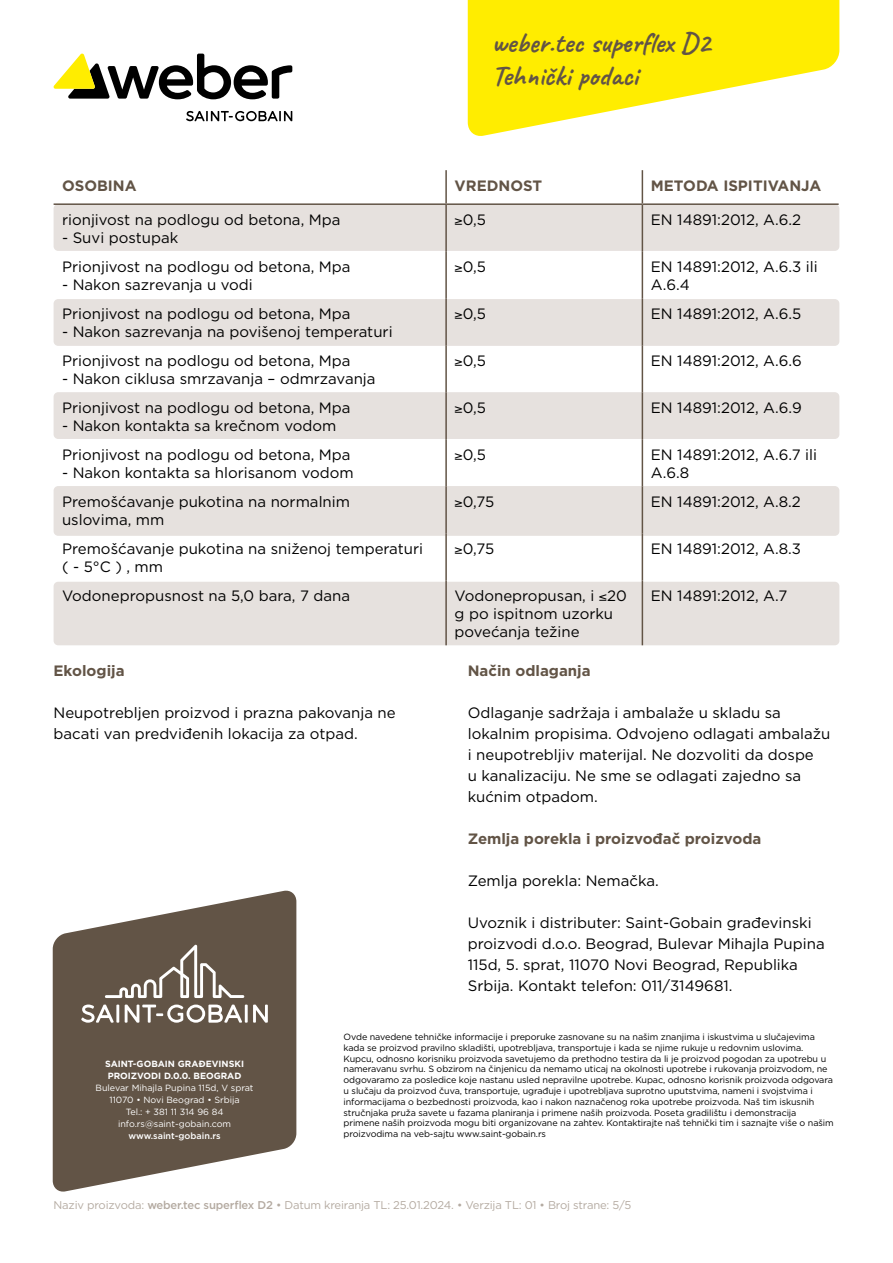
<style>
.page{position:relative;width:893px;height:1263px;background:#fff}
.page>*{position:absolute;margin:0;border:0;box-sizing:border-box;transform-origin:0 0}
.t1{font:700 28.5px/33px "Caveat";color:#625446}
.t2{font:15px/21px "Gotham";color:#000}
.t3{font:700 15px "Gotham";color:#625446}
.t4{font:11.25px "Gotham";letter-spacing:-.015em;color:#b4aaa1}
.t5{font:9px/10.8px "Gotham";letter-spacing:-.01em;color:#000}
.t6{font:9px/12px "Gotham";color:#fff;text-align:center}
.t7{font:700 9px/12px "Gotham";color:#fff}
.t8{font:500 9px "Gotham";color:#fff}
.s1{font-weight:500}
</style>
<div class="page">
<svg style="left:468px;top:0;width:371px;height:136px;fill:#ffed00"></svg>
<svg style="left:186px;top:111px;width:106px;height:10px"></svg>
<svg style="left:53px;top:53px;width:239px;height:46px"></svg>
<svg style="left:53px;top:890px;width:243px;height:302px;fill:#625446"></svg>
<svg style="left:81px;top:1004px;width:33px;height:19px"></svg>
<hr style="left:116px;top:1004px;width:3px;height:19px;background:#fff">
<svg style="left:125px;top:1004px;width:117px;height:19px"></svg>
<hr style="left:245px;top:1004px;width:3px;height:19px;background:#fff">
<svg style="left:253px;top:1004px;width:15px;height:19px"></svg>
<svg style="left:105px;top:945px;width:139px;height:53px;background:#7b6f64"></svg>
<div style="left:54px;top:204px;width:785px;height:47px;background:#e6e1de;border-radius:5px"></div>
<div style="left:54px;top:299px;width:785px;height:47px;background:#e6e1de;border-radius:5px"></div>
<div style="left:54px;top:392px;width:785px;height:47px;background:#e6e1de;border-radius:5px"></div>
<div style="left:54px;top:486px;width:785px;height:50px;background:#e6e1de;border-radius:5px"></div>
<div style="left:54px;top:582px;width:785px;height:63px;background:#e6e1de;border-radius:5px"></div>
<hr style="left:445px;top:205px;width:2px;height:46px;background:#625446">
<hr style="left:445px;top:251px;width:2px;height:47px;background:#625446">
<hr style="left:445px;top:298px;width:2px;height:47px;background:#625446">
<hr style="left:445px;top:345px;width:2px;height:47px;background:#625446">
<hr style="left:445px;top:392px;width:2px;height:47px;background:#625446">
<hr style="left:445px;top:439px;width:2px;height:47px;background:#625446">
<hr style="left:445px;top:486px;width:2px;height:47px;background:#625446">
<hr style="left:445px;top:533px;width:2px;height:47px;background:#625446">
<hr style="left:445px;top:580px;width:2px;height:65px;background:#625446">
<hr style="left:445px;top:170px;width:2px;height:33px;background:#625446">
<hr style="left:642px;top:170px;width:1px;height:33px;background:#625446">
<hr style="left:642px;top:205px;width:1px;height:46px;background:#625446">
<hr style="left:642px;top:251px;width:1px;height:47px;background:#625446">
<hr style="left:642px;top:298px;width:1px;height:47px;background:#625446">
<hr style="left:642px;top:345px;width:1px;height:47px;background:#625446">
<hr style="left:642px;top:392px;width:1px;height:47px;background:#625446">
<hr style="left:642px;top:439px;width:1px;height:47px;background:#625446">
<hr style="left:642px;top:486px;width:1px;height:47px;background:#625446">
<hr style="left:642px;top:533px;width:1px;height:47px;background:#625446">
<hr style="left:642px;top:580px;width:1px;height:65px;background:#625446">
<hr style="left:54px;top:203px;width:392px;height:2px;background:#625446">
<hr style="left:446px;top:203px;width:196px;height:2px;background:#625446">
<hr style="left:642px;top:203px;width:197px;height:2px;background:#625446">
<h1 class="t1" style="left:492px;top:26px;width:220px">weber.tec superflex D2<br>Tehnički podaci</h1>
<p class="t3" style="left:62px;top:175px;width:76px">OSOBINA</p>
<p class="t3" style="left:455px;top:175px;width:89px">VREDNOST</p>
<p class="t3" style="left:651px;top:175px;width:172px">METODA ISPITIVANJA</p>
<p class="t2" style="left:62px;top:209px;width:280px">rionjivost na podlogu od betona, Mpa</p>
<p class="t2" style="left:62px;top:227px;width:118px">- Suvi postupak</p>
<p class="t2" style="left:455px;top:209px;width:33px">≥0,5</p>
<p class="t2" style="left:651px;top:209px;width:152px">EN 14891:2012, A.6.2</p>
<p class="t2" style="left:62px;top:256px;width:290px">Prionjivost na podlogu od betona, Mpa</p>
<p class="t2" style="left:62px;top:274px;width:192px">- Nakon sazrevanja u vodi</p>
<p class="t2" style="left:455px;top:256px;width:33px">≥0,5</p>
<p class="t2" style="left:651px;top:257px;width:168px;line-height:18px">EN 14891:2012, A.6.3 ili<br>A.6.4</p>
<p class="t2" style="left:62px;top:303px;width:290px">Prionjivost na podlogu od betona, Mpa</p>
<p class="t2" style="left:62px;top:321px;width:332px">- Nakon sazrevanja na povišenoj temperaturi</p>
<p class="t2" style="left:455px;top:303px;width:33px">≥0,5</p>
<p class="t2" style="left:651px;top:303px;width:152px">EN 14891:2012, A.6.5</p>
<p class="t2" style="left:62px;top:350px;width:290px">Prionjivost na podlogu od betona, Mpa</p>
<p class="t2" style="left:62px;top:368px;width:315px">- Nakon ciklusa smrzavanja – odmrzavanja</p>
<p class="t2" style="left:455px;top:350px;width:33px">≥0,5</p>
<p class="t2" style="left:651px;top:350px;width:152px">EN 14891:2012, A.6.6</p>
<p class="t2" style="left:62px;top:397px;width:290px">Prionjivost na podlogu od betona, Mpa</p>
<p class="t2" style="left:62px;top:415px;width:276px">- Nakon kontakta sa krečnom vodom</p>
<p class="t2" style="left:455px;top:397px;width:33px">≥0,5</p>
<p class="t2" style="left:651px;top:397px;width:152px">EN 14891:2012, A.6.9</p>
<p class="t2" style="left:62px;top:444px;width:290px">Prionjivost na podlogu od betona, Mpa</p>
<p class="t2" style="left:62px;top:462px;width:293px">- Nakon kontakta sa hlorisanom vodom</p>
<p class="t2" style="left:455px;top:444px;width:33px">≥0,5</p>
<p class="t2" style="left:651px;top:445px;width:168px;line-height:18px">EN 14891:2012, A.6.7 ili<br>A.6.8</p>
<p class="t2" style="left:62px;top:492px;width:289px;line-height:18px">Premošćavanje pukotina na normalnim uslovima, mm</p>
<p class="t2" style="left:455px;top:491px;width:41px">≥0,75</p>
<p class="t2" style="left:651px;top:491px;width:151px">EN 14891:2012, A.8.2</p>
<p class="t2" style="left:62px;top:539px;width:363px;line-height:18px">Premošćavanje pukotina na sniženoj temperaturi ( - 5°C ) , mm</p>
<p class="t2" style="left:455px;top:538px;width:41px">≥0,75</p>
<p class="t2" style="left:651px;top:538px;width:152px">EN 14891:2012, A.8.3</p>
<p class="t2" style="left:62px;top:585px;width:289px">Vodonepropusnost na 5,0 bara, 7 dana</p>
<p class="t2" style="left:455px;top:586px;width:174px;line-height:18px">Vodonepropusan, i ≤20 g po ispitnom uzorku povećanja težine</p>
<p class="t2" style="left:651px;top:585px;width:138px">EN 14891:2012, A.7</p>
<p class="t3" style="left:468px;top:661px;width:124px">Način odlaganja</p>
<p class="t2" style="left:468px;top:702px;width:364px">Odlaganje sadržaja i ambalaže u skladu sa lokalnim propisima. Odvojeno odlagati ambalažu i neupotrebljiv materijal. Ne dozvoliti da dospe<br>u kanalizaciju. Ne sme se odlagati zajedno sa kućnim otpadom.</p>
<p class="t3" style="left:54px;top:661px;width:73px">Ekologija</p>
<p class="t2" style="left:54px;top:702px;width:344px">Neupotrebljen proizvod i prazna pakovanja ne bacati van predviđenih lokacija za otpad.</p>
<p class="t7" style="left:105px;top:1057px;width:140px">SAINT-GOBAIN GRAĐEVINSKI<br>PROIZVODI D.0.0. BEOGRAD</p>
<p class="t6" style="left:96px;top:1081px;width:160px">Bulevar Mihajla Pupina 115d, V sprat<br>11070 • Novi Beograd • Srbija<br>Tel.: + 381 11 314 96 84 info.rs@saint-gobain.com</p>
<p class="t8" style="left:128px;top:1129px;width:94px">www.saint-gobain.rs</p>
<p class="t3" style="left:468px;top:828px;width:295px">Zemlja porekla i proizvođač proizvoda</p>
<p class="t2" style="left:468px;top:870px;width:192px">Zemlja porekla: Nemačka.</p>
<p class="t2" style="left:468px;top:912px;width:358px">Uvoznik i distributer: Saint-Gobain građevinski proizvodi d.o.o. Beograd, Bulevar Mihajla Pupina 115d, 5. sprat, 11070 Novi Beograd, Republika Srbija. Kontakt telefon: 011/3149681.</p>
<p class="t5" style="left:344px;top:1031px;width:492px">Ovde navedene tehničke informacije i preporuke zasnovane su na našim znanjima i iskustvima u slučajevima kada se proizvod pravilno skladišti, upotrebljava, transportuje i kada se njime rukuje u redovnim uslovima.<br>Kupcu, odnosno korisniku proizvoda savetujemo da prethodno testira da li je proizvod pogodan za upotrebu u nameravanu svrhu. S obzirom na činjenicu da nemamo uticaj na okolnosti upotrebe i rukovanja proizvodom, ne odgovaramo za posledice koje nastanu usled nepravilne upotrebe. Kupac, odnosno korisnik proizvoda odgovara u slučaju da proizvod čuva, transportuje, ugrađuje i upotrebljava suprotno uputstvima, nameni i svojstvima i informacijama o bezbednosti proizvoda, kao i nakon naznačenog roka upotrebe proizvoda. Naš tim iskusnih stručnjaka pruža savete u fazama planiranja i primene naših proizvoda. Poseta gradilištu i demonstracija primene naših proizvoda mogu biti organizovane na zahtev. Kontaktirajte naš tehnički tim i saznajte više o našim proizvodima na veb-sajtu www.saint-gobain.rs</p>
<p class="t4" style="left:54px;top:1198px;width:579px">Naziv proizvoda: <span class="s1">weber.tec superflex D2</span> • Datum kreiranja TL: 25.01.2024. • Verzija TL: 01 • Broj strane: 5/5</p>
</div>
